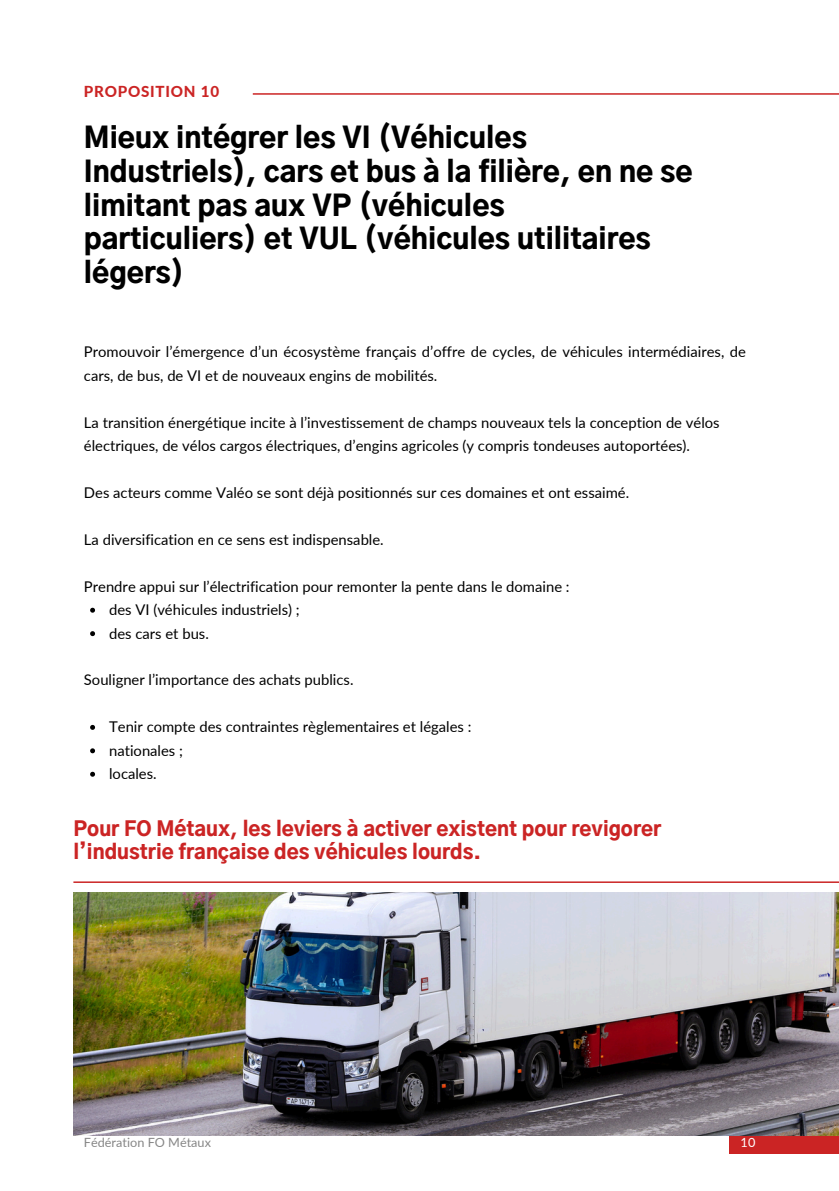
<style>
.page{position:relative;width:839px;height:1191px;background:#fff}
.page>*{position:absolute;margin:0;border:0;box-sizing:border-box;transform-origin:0 0}
.t1{font:900 28.2px/33.8px "Gothic A1";color:#000}
.t2{font:900 19.8px/23.2px "Gothic A1";color:#cb2424}
.t3{font:800 15.2px "Lato";letter-spacing:.05em;color:#cb2424}
.t4{font:14.8px/23.4px "Lato";color:#000}
.t5{font:12.6px "Lato";color:#868686}
.t6{font:12.6px "Lato";color:#fff}
</style>
<div class="page">
<hr style="left:253px;top:93px;width:585px;height:2px;background:#cb2424">
<div style="left:729px;top:1132px;width:109px;height:22px;background:#cb2424"></div>
<hr style="left:73px;top:881px;width:765px;height:2px;background:#cb2424">
<img style="left:73px;top:892px;width:765px;height:243px">
<svg style="left:90px;top:608px;width:5px;height:5px"></svg>
<svg style="left:90px;top:631px;width:5px;height:5px"></svg>
<svg style="left:90px;top:725px;width:5px;height:5px"></svg>
<svg style="left:90px;top:748px;width:5px;height:5px"></svg>
<svg style="left:90px;top:772px;width:5px;height:5px"></svg>
<p class="t3" style="left:84px;top:82px;width:137px">PROPOSITION 10</p>
<p class="t1" style="left:84px;top:123px;width:610px">Mieux intégrer les VI (Véhicules<br>Industriels), cars et bus à la filière, en ne se limitant pas aux VP (véhicules<br>particuliers) et VUL (véhicules utilitaires légers)</p>
<h3 class="t4" style="left:84px;top:340px;width:663px">Promouvoir l’émergence d’un écosystème français d’offre de cycles, de véhicules intermédiaires, de cars, de bus, de VI et de nouveaux engins de mobilités.</h3>
<h1 class="t4" style="left:84px;top:410px;width:637px">La transition énergétique incite à l’investissement de champs nouveaux tels la conception de vélos électriques, de vélos cargos électriques, d’engins agricoles (y compris tondeuses autoportées).</h1>
<h4 class="t4" style="left:84px;top:481px;width:546px">Des acteurs comme Valéo se sont déjà positionnés sur ces domaines et ont essaimé.</h4>
<h4 class="t4" style="left:84px;top:527px;width:301px">La diversification en ce sens est indispensable.</h4>
<h4 class="t4" style="left:84px;top:574px;width:487px">Prendre appui sur l’électrification pour remonter la pente dans le domaine :</h4>
<h4 class="t4" style="left:109px;top:598px;width:192px">des VI (véhicules industriels) ;</h4>
<h4 class="t4" style="left:109px;top:621px;width:101px">des cars et bus.</h4>
<p class="t4" style="left:84px;top:668px;width:271px">Souligner l’importance des achats publics.</p>
<p class="t4" style="left:109px;top:715px;width:364px">Tenir compte des contraintes règlementaires et légales :</p>
<h4 class="t4" style="left:109px;top:738px;width:75px">nationales ;</h4>
<p class="t4" style="left:109px;top:762px;width:49px">locales.</p>
<p class="t2" style="left:73px;top:818px;width:589px">Pour FO Métaux, les leviers à activer existent pour revigorer l’industrie française des véhicules lourds.</p>
<h2 class="t5" style="left:84px;top:1135px;width:129px">Fédération FO Métaux</h2>
<p class="t6" style="left:740px;top:1135px;width:17px">10</p>
</div>
